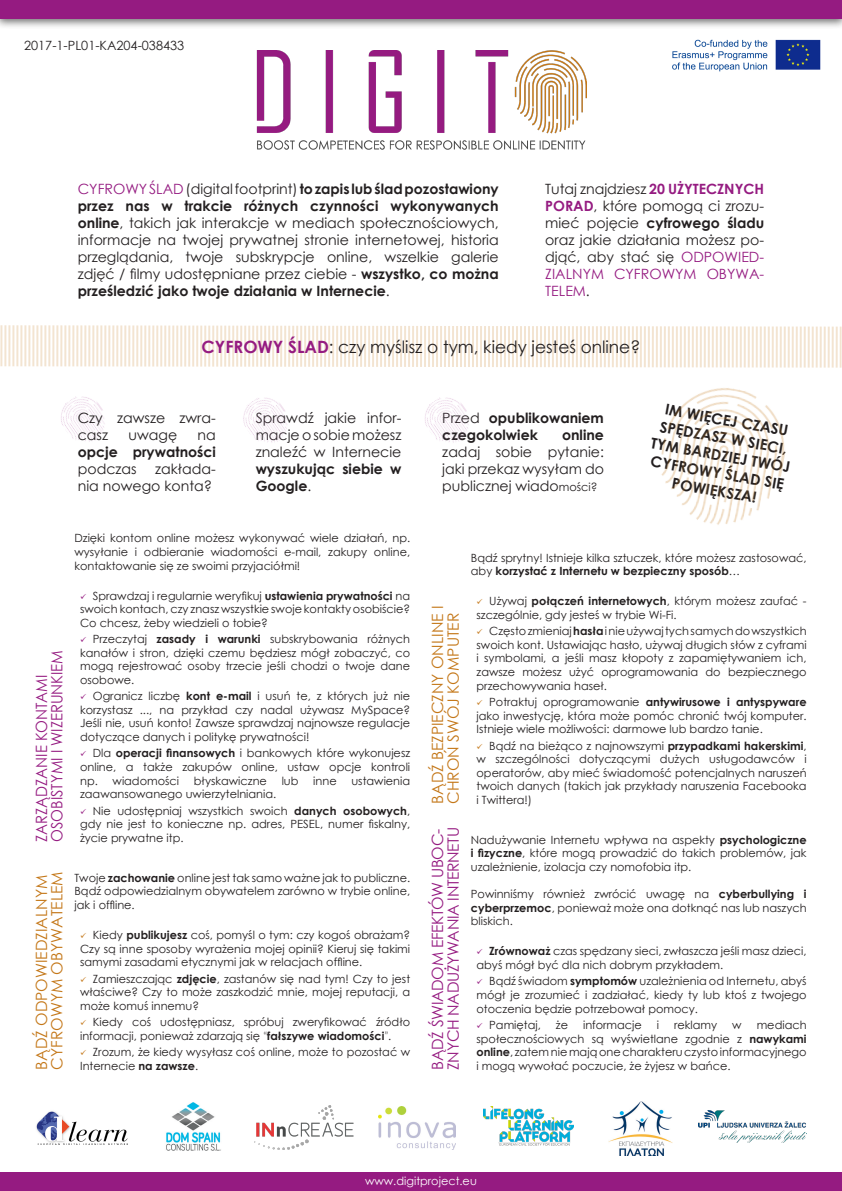
<style>
.page{position:relative;width:842px;height:1191px;background:#fff}
.page>*{position:absolute;margin:0;border:0;box-sizing:border-box;transform-origin:0 0}
.t1{font:17px "Century Gothic";color:#231f20}
.t2{font:15.6px/15.6px "Century Gothic";color:#c47718}
.t3{font:15.6px "Century Gothic";letter-spacing:-.02em;color:#951b81}
.t4{font:15.6px "Century Gothic";color:#951b81;scale:.95 1}
.t5{font:700 14.8px/17.8px "Century Gothic";color:#231f20;text-align:center}
.t6{font:14.1px/17px "Century Gothic";color:#231f20;text-align:justify}
.t7{font:700 14.1px/17px "Century Gothic";color:#231f20}
.t8{font:12.7px "Century Gothic";color:#231f20}
.t9{font:11.3px/13.6px "Century Gothic";color:#231f20;text-align:justify}
.t10{font:11.3px "Century Gothic";color:#fff}
.s1{color:#951b81}
.s2{font-weight:700}
.s3{font-weight:700;color:#951b81}
.s4{font-weight:400}
.s5{font-family:"Lato";font-weight:300}
.s6{font-size:11.3px}
</style>
<div class="page">
<svg style="left:0;top:325px;width:842px;height:43px"></svg>
<img style="left:257px;top:51px;width:330px;height:99px">
<div style="left:0;top:0;width:842px;height:29px;background:#3f3f3e;opacity:.75"></div>
<div style="left:0;top:0;width:842px;height:18px;background:#951b81"></div>
<img style="left:661px;top:388px;width:124px;height:137px">
<img style="left:36px;top:1111px;width:92px;height:33px">
<img style="left:166px;top:1102px;width:55px;height:49px">
<img style="left:254px;top:1106px;width:100px;height:43px">
<img style="left:379px;top:1106px;width:76px;height:43px">
<img style="left:484px;top:1106px;width:90px;height:40px">
<img style="left:609px;top:1101px;width:64px;height:54px">
<img style="left:699px;top:1110px;width:108px;height:32px">
<img style="left:672px;top:39px;width:149px;height:33px">
<img style="left:61px;top:396px;width:44px;height:46px">
<img style="left:243px;top:398px;width:44px;height:45px">
<img style="left:425px;top:397px;width:44px;height:46px">
<div style="left:0;top:1172px;width:842px;height:19px;background:#951b81"></div>
<p class="t8" style="left:24px;top:36px;width:162px">2017-1-PL01-KA204-038433</p>
<p class="t6" style="left:78px;top:180px;width:422px"><span class="s1">CYFROWY ŚLAD</span> (digital footprint) <span class="s2">to zapis lub ślad pozostawiony przez nas w trakcie różnych czynności wykonywanych online</span>, takich jak interakcje w mediach społecznościowych, informacje na twojej prywatnej stronie internetowej, historia przeglądania, twoje subskrypcje online, wszelkie galerie zdjęć / filmy udostępniane przez ciebie - <span class="s2">wszystko, co można prześledzić jako twoje działania w Internecie</span>.</p>
<p class="t6" style="left:545px;top:180px;width:220px">Tutaj znajdziesz <span class="s3">20 UŻYTECZNYCH PORAD</span>, które pomogą ci zrozu&shy;mieć pojęcie <span class="s2">cyfrowego śladu </span>oraz jakie działania możesz po&shy;djąć, aby stać się <span class="s1">ODPOWIED-ZIALNYM CYFROWYM OBYWA-TELEM</span>.</p>
<p class="t1" style="left:202px;top:335px;width:440px"><span class="s3">CYFROWY ŚLAD</span>: czy myślisz o tym, kiedy jesteś online?</p>
<p class="t6" style="left:78px;top:409px;width:140px">Czy zawsze zwra&shy;casz</p>
<p class="t7" style="left:78px;top:425px;width:140px;text-align:justify;text-indent:120px"><span class="s4">na </span>opcje prywatności <span class="s4">podczas</span></p>
<p class="t6" style="left:128px;top:426px;width:50px">uwagę</p>
<p class="t6" style="left:78px;top:460px;width:140px;text-align:right">zakłada-<br>nia nowego konta?</p>
<p class="t6" style="left:256px;top:409px;width:147px">Sprawdź jakie infor&shy;macje o sobie możesz znaleźć w Internecie <span class="s2">wyszukując siebie w Google</span>.</p>
<p class="t4" style="left:46px;top:841px;width:203px;rotate:-90deg">OSOBISTYMI I WIZERUNKIEM</p>
<p class="t4" style="left:30px;top:841px;width:177px;rotate:-90deg">ZARZĄDZANIE KONTAMI</p>
<p class="t2" style="left:33px;top:1069px;width:200px;rotate:-90deg">BĄDŹ ODPOWIEDZIALNYM<br>CYFROWYM OBYWATELEM</p>
<p class="t9" style="left:74px;top:531px;width:337px">Dzięki kontom online możesz wykonywać wiele działań, np. wysyłanie i odbieranie wiadomości e-mail, zakupy online, kontaktowanie się ze swoimi przyjaciółmi!</p>
<p class="t9" style="left:80px;top:588px;width:332px;text-indent:13px">Sprawdzaj i regularnie weryfikuj <span class="s2">ustawienia prywatności</span> na swoich kontach, czy znasz wszystkie swoje kontakty osobiście?<br>Co chcesz, żeby wiedzieli o tobie?</p>
<p class="t9" style="left:80px;top:632px;width:332px;text-indent:13px">Przeczytaj <span class="s2">zasady i warunki</span> subskrybowania różnych kanałów i stron, dzięki czemu będziesz mógł zobaczyć, co mogą rejestrować osoby trzecie jeśli chodzi o twoje dane osobowe.</p>
<p class="t9" style="left:80px;top:689px;width:332px;text-indent:13px">Ogranicz liczbę <span class="s2">kont e-mail</span> i usuń te, z których już nie korzystasz ..., na przykład czy nadal używasz MySpace?<br>Jeśli nie, usuń konto! Zawsze sprawdzaj najnowsze regulacje dotyczące danych i politykę prywatności!</p>
<p class="t9" style="left:80px;top:746px;width:332px;text-indent:13px">Dla <span class="s2">operacji finansowych</span> i bankowych które wykonujesz online, a także zakupów online, ustaw opcje kontroli np. wiadomości</p>
<p class="t9" style="left:194px;top:773px;width:75px">błyskawiczne</p>
<p class="t9" style="left:282px;top:773px;width:18px">lub</p>
<p class="t9" style="left:313px;top:773px;width:25px">inne</p>
<p class="t9" style="left:351px;top:773px;width:60px">ustawienia</p>
<p class="t9" style="left:80px;top:787px;width:198px">zaawansowanego uwierzytelniania.</p>
<p class="t9" style="left:80px;top:803px;width:332px;text-align:right">Nie udostępniaj wszystkich swoich <span class="s2">danych osobowych</span>, gdy nie jest to konieczne np. adres, PESEL, numer fiskalny,</p>
<p class="t9" style="left:80px;top:830px;width:105px">życie prywatne itp.</p>
<p class="t9" style="left:74px;top:870px;width:337px">Twoje <span class="s2">zachowanie</span> online jest tak samo ważne jak to publiczne.<br>Bądź odpowiedzialnym obywatelem zarówno w trybie online, jak i offline.</p>
<p class="t9" style="left:80px;top:928px;width:332px;text-indent:13px">Kiedy <span class="s2">publikujesz</span> coś, pomyśl o tym: czy kogoś obrażam?<br>Czy są inne sposoby wyrażenia mojej opinii? Kieruj się takimi samymi zasadami etycznymi jak w relacjach offline.</p>
<p class="t9" style="left:80px;top:971px;width:332px;text-indent:13px">Zamieszczając <span class="s2">zdjęcie</span>, zastanów się nad tym! Czy to jest właściwe? Czy to może zaszkodzić mnie, mojej reputacji, a może komuś innemu?</p>
<p class="t9" style="left:80px;top:1015px;width:332px;text-indent:13px">Kiedy coś udostępniasz, spróbuj zweryfikować źródło informacji, ponieważ zdarzają się <span class="s5">“</span><span class="s2">fałszywe wiadomości</span><span class="s5">”</span>.</p>
<p class="t9" style="left:93px;top:1045px;width:319px">Zrozum, że kiedy wysyłasz coś online, może to pozostać w</p>
<p class="t9" style="left:80px;top:1058px;width:120px">Internecie <span class="s2">na zawsze</span>.</p>
<p class="t7" style="left:442px;top:408px;width:163px"><span class="s4">Przed</span> opublikowaniem czegokolwiek</p>
<p class="t6" style="left:442px;top:426px;width:163px;text-indent:120px"><span class="s2">online </span>zadaj sobie pytanie: jaki przekaz wysyłam do publicznej wiado<span class="s6">mości?</span></p>
<p class="t5" style="left:659px;top:398px;width:143px;rotate:10deg">IM WIĘCEJ CZASU<br>SPĘDZASZ W SIECI,<br>TYM BARDZIEJ TWÓJ<br>CYFROWY ŚLAD SIĘ<br>POWIĘKSZA!</p>
<p class="t2" style="left:430px;top:804px;width:200px;rotate:-90deg">BĄDŹ BEZPIECZNY ONLINE I<br>CHROŃ SWÓJ KOMPUTER</p>
<p class="t3" style="left:427px;top:1069px;width:242px;rotate:-90deg">BĄDŹ ŚWIADOM EFEKTÓW UBOC-</p>
<p class="t3" style="left:442px;top:1069px;width:244px;rotate:-90deg">ZNYCH NADUŻYWANIA INTERNETU</p>
<p class="t9" style="left:471px;top:550px;width:337px">Bądź sprytny! Istnieje kilka sztuczek, które możesz zastosować, aby <span class="s2">korzystać z Internetu w bezpieczny sposób</span>…</p>
<p class="t9" style="left:476px;top:594px;width:332px;text-indent:13px">Używaj <span class="s2">połączeń internetowych</span>, którym możesz zaufać - szczególnie, gdy jesteś w trybie Wi-Fi.</p>
<p class="t9" style="left:476px;top:624px;width:332px;text-indent:13px">Często zmieniaj <span class="s2">hasła</span> i nie używaj tych samych do wszystkich swoich kont. Ustawiając hasło, używaj długich słów z cyframi i symbolami, a jeśli masz kłopoty z zapamiętywaniem ich, zawsze możesz użyć oprogramowania do bezpiecznego przechowywania haseł.</p>
<p class="t9" style="left:476px;top:695px;width:332px;text-indent:13px">Potraktuj oprogramowanie <span class="s2">antywirusowe i antyspyware </span>jako inwestycję, która może pomóc chronić twój komputer.<br>Istnieje wiele możliwości: darmowe lub bardzo tanie.</p>
<p class="t9" style="left:476px;top:738px;width:332px;text-indent:13px">Bądź na bieżąco z najnowszymi <span class="s2">przypadkami hakerskimi</span>, w szczególności dotyczącymi dużych usługodawców i operatorów, aby mieć świadomość potencjalnych naruszeń twoich danych (takich jak przykłady naruszenia Facebooka</p>
<p class="t9" style="left:476px;top:792px;width:57px">i Twittera!)</p>
<p class="t9" style="left:471px;top:832px;width:337px">Nadużywanie Internetu wpływa na aspekty <span class="s2">psychologiczne i fizyczne</span>, które mogą prowadzić do takich problemów, jak uzależnienie, izolacja czy nomofobia itp.</p>
<p class="t9" style="left:471px;top:887px;width:337px">Powinniśmy również zwrócić uwagę na <span class="s2">cyberbullying i cyberprzemoc</span>, ponieważ może ona dotknąć nas lub naszych bliskich.</p>
<p class="t9" style="left:476px;top:944px;width:332px;text-indent:13px"><span class="s2">Zrównoważ</span> czas spędzany sieci, zwłaszcza jeśli masz dzieci, abyś mógł być dla nich dobrym przykładem.</p>
<p class="t9" style="left:476px;top:974px;width:332px;text-indent:13px">Bądź świadom <span class="s2">symptomów</span> uzależnienia od Internetu, abyś mógł je zrozumieć i zadziałać, kiedy ty lub ktoś z twojego otoczenia będzie potrzebował pomocy.</p>
<p class="t9" style="left:489px;top:1017px;width:53px">Pamiętaj,</p>
<p class="t9" style="left:556px;top:1017px;width:14px">że</p>
<p class="t9" style="left:583px;top:1017px;width:60px">informacje</p>
<p class="t9" style="left:657px;top:1017px;width:4px">i</p>
<p class="t9" style="left:674px;top:1017px;width:45px">reklamy</p>
<p class="t9" style="left:732px;top:1017px;width:11px">w</p>
<p class="t9" style="left:476px;top:1017px;width:332px;text-indent:280px">mediach społecznościowych są wyświetlane zgodnie z <span class="s2">nawykami online</span>, zatem nie mają one charakteru czysto informacyjnego</p>
<p class="t9" style="left:476px;top:1058px;width:255px">i mogą wywołać poczucie, że żyjesz w bańce.</p>
<p class="t10" style="left:365px;top:1173px;width:113px">www.digitproject.eu</p>
</div>
